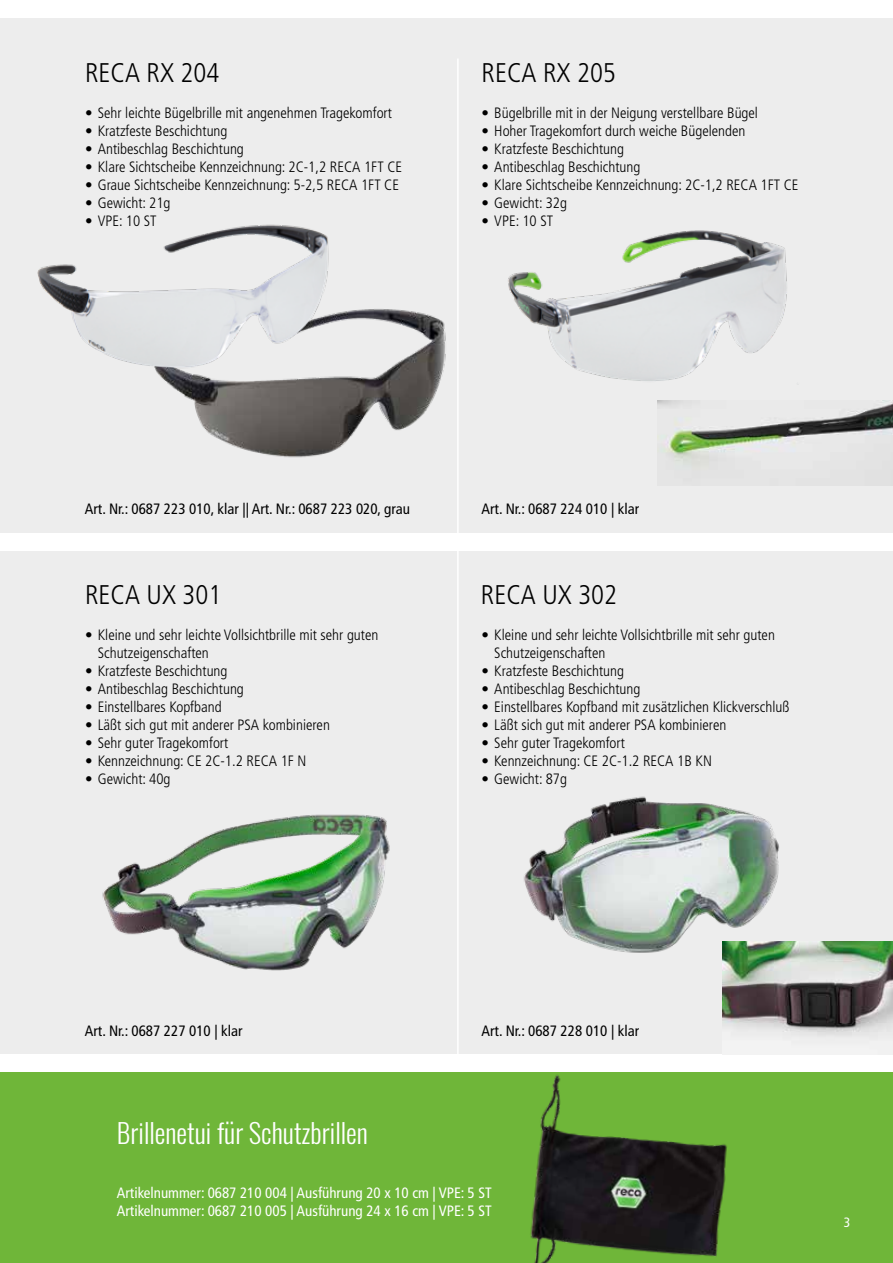
<style>
.page{position:relative;width:893px;height:1263px;background:#fff}
.page>*{position:absolute;margin:0;border:0;box-sizing:border-box;transform-origin:0 0}
.t1{font:300 condensed 27px "Frutiger LT Pro";color:#000}
.t2{font:300 27px "Oswald";color:#fff}
.t3{font:300 condensed 15px/18px "Frutiger LT Pro";color:#000}
.t4{font:condensed 15px "Frutiger LT Pro";color:#000}
.t5{font:condensed 15px/18px "Frutiger LT Pro";color:#fff}
.t6{font:condensed 13.5px "Frutiger LT Pro";color:#fff}
</style>
<div class="page">
<div style="left:0;top:18px;width:893px;height:515px;background:#ededed"></div>
<img style="left:183px;top:309px;width:263px;height:149px">
<div style="left:0;top:551px;width:893px;height:502px;background:#ededed"></div>
<img style="left:523px;top:796px;width:272px;height:173px">
<img style="left:102px;top:814px;width:288px;height:157px">
<img style="left:508px;top:230px;width:279px;height:176px">
<img style="left:37px;top:224px;width:311px;height:170px">
<img style="left:658px;top:401px;width:235px;height:85px">
<img style="left:723px;top:942px;width:170px;height:112px">
<hr style="left:457px;top:58px;width:2px;height:1024px;background:#fff">
<div style="left:0;top:1072px;width:893px;height:191px;background:#6fb639"></div>
<img style="left:530px;top:1074px;width:197px;height:189px">
<h1 class="t1" style="left:85px;top:57px;width:136px">RECA RX 204</h1>
<p class="t3" style="left:85px;top:104px;width:308px">• Sehr leichte Bügelbrille mit angenehmen Tragekomfort</p>
<p class="t3" style="left:85px;top:122px;width:144px">• Kratzfeste Beschichtung</p>
<p class="t3" style="left:85px;top:140px;width:160px">• Antibeschlag Beschichtung</p>
<p class="t3" style="left:85px;top:158px;width:319px">• Klare Sichtscheibe Kennzeichnung: 2C-1,2 RECA 1FT CE</p>
<p class="t3" style="left:85px;top:176px;width:315px">• Graue Sichtscheibe Kennzeichnung: 5-2,5 RECA 1FT CE</p>
<p class="t3" style="left:85px;top:194px;width:87px">• Gewicht: 21g</p>
<p class="t3" style="left:85px;top:212px;width:73px">• VPE: 10 ST</p>
<h1 class="t1" style="left:482px;top:57px;width:136px">RECA RX 205</h1>
<p class="t3" style="left:482px;top:104px;width:278px">• Bügelbrille mit in der Neigung verstellbare Bügel</p>
<p class="t3" style="left:482px;top:122px;width:265px">• Hoher Tragekomfort durch weiche Bügelenden</p>
<p class="t3" style="left:482px;top:140px;width:144px">• Kratzfeste Beschichtung</p>
<p class="t3" style="left:482px;top:158px;width:160px">• Antibeschlag Beschichtung</p>
<p class="t3" style="left:482px;top:176px;width:319px">• Klare Sichtscheibe Kennzeichnung: 2C-1,2 RECA 1FT CE</p>
<p class="t3" style="left:482px;top:194px;width:87px">• Gewicht: 32g</p>
<p class="t3" style="left:482px;top:212px;width:73px">• VPE: 10 ST</p>
<p class="t4" style="left:85px;top:500px;width:327px">Art. Nr.: 0687 223 010, klar || Art. Nr.: 0687 223 020, grau</p>
<h1 class="t1" style="left:85px;top:579px;width:138px">RECA UX 301</h1>
<p class="t3" style="left:98px;top:626px;width:282px;text-indent:-13px">• Kleine und sehr leichte Vollsichtbrille mit sehr guten<br>Schutzeigenschaften</p>
<p class="t3" style="left:85px;top:662px;width:144px">• Kratzfeste Beschichtung</p>
<p class="t3" style="left:85px;top:680px;width:160px">• Antibeschlag Beschichtung</p>
<p class="t3" style="left:85px;top:698px;width:138px">• Einstellbares Kopfband</p>
<p class="t3" style="left:85px;top:716px;width:246px">• Läßt sich gut mit anderer PSA kombinieren</p>
<p class="t3" style="left:85px;top:734px;width:145px">• Sehr guter Tragekomfort</p>
<p class="t3" style="left:85px;top:752px;width:223px">• Kennzeichnung: CE 2C-1.2 RECA 1F N</p>
<p class="t3" style="left:85px;top:770px;width:87px">• Gewicht: 40g</p>
<p class="t4" style="left:482px;top:500px;width:159px">Art. Nr.: 0687 224 010 | klar</p>
<h1 class="t1" style="left:481px;top:579px;width:138px">RECA UX 302</h1>
<p class="t3" style="left:494px;top:626px;width:282px;text-indent:-13px">• Kleine und sehr leichte Vollsichtbrille mit sehr guten<br>Schutzeigenschaften</p>
<p class="t3" style="left:482px;top:662px;width:144px">• Kratzfeste Beschichtung</p>
<p class="t3" style="left:482px;top:680px;width:160px">• Antibeschlag Beschichtung</p>
<p class="t3" style="left:482px;top:698px;width:309px">• Einstellbares Kopfband mit zusätzlichen Klickverschluß</p>
<p class="t3" style="left:482px;top:716px;width:246px">• Läßt sich gut mit anderer PSA kombinieren</p>
<p class="t3" style="left:482px;top:734px;width:145px">• Sehr guter Tragekomfort</p>
<p class="t3" style="left:482px;top:752px;width:232px">• Kennzeichnung: CE 2C-1.2 RECA 1B KN</p>
<p class="t3" style="left:482px;top:770px;width:87px">• Gewicht: 87g</p>
<p class="t4" style="left:85px;top:1022px;width:159px">Art. Nr.: 0687 227 010 | klar</p>
<p class="t4" style="left:482px;top:1022px;width:159px">Art. Nr.: 0687 228 010 | klar</p>
<h1 class="t2" style="left:117px;top:1109px;width:253px">Brillenetui für Schutzbrillen</h1>
<p class="t5" style="left:117px;top:1184px;width:376px">Artikelnummer: 0687 210 004 | Ausführung 20 x 10 cm | VPE: 5 ST<br>Artikelnummer: 0687 210 005 | Ausführung 24 x 16 cm | VPE: 5 ST</p>
<p class="t6" style="left:844px;top:1214px;width:8px">3</p>
</div>
